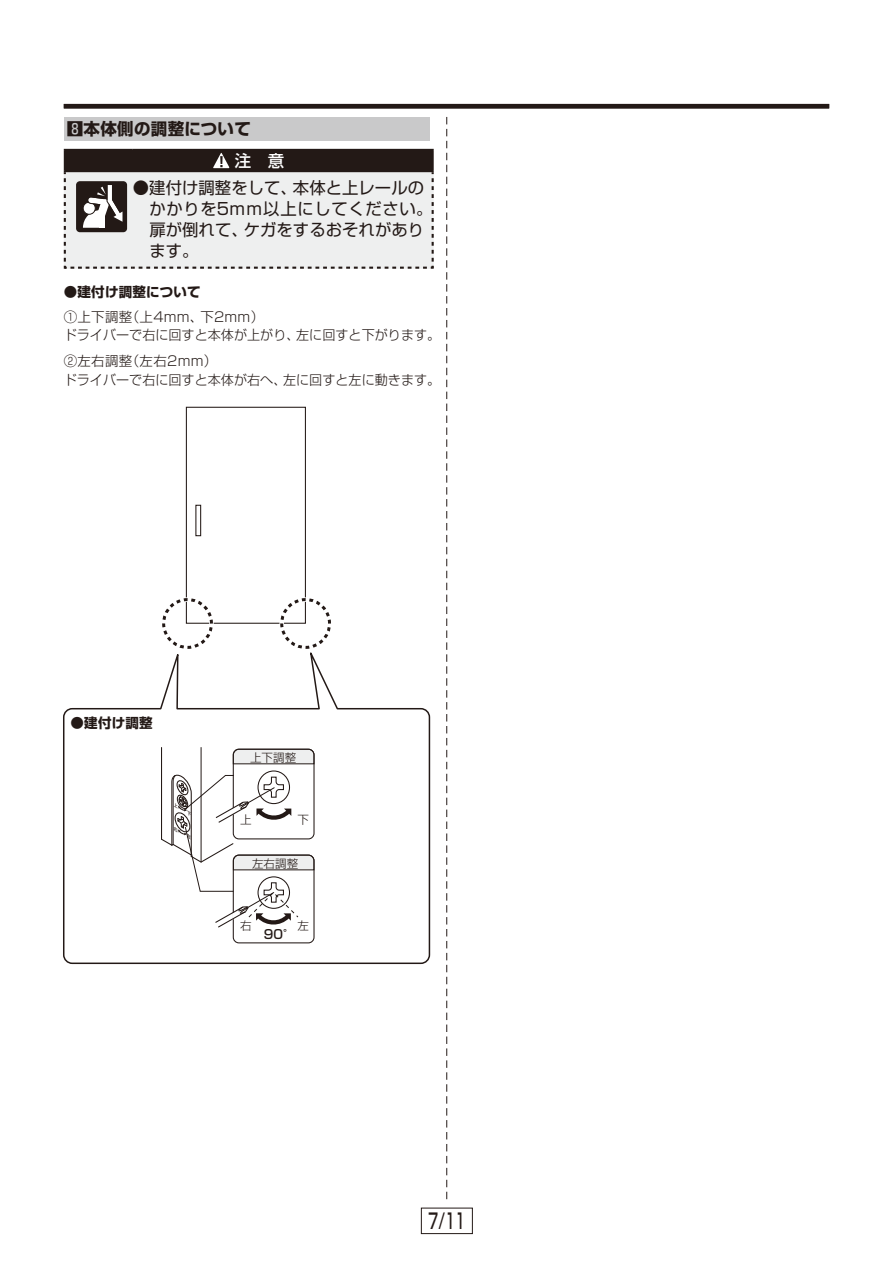
<style>
.page{position:relative;width:893px;height:1263px;background:#fff}
.page>*{position:absolute;margin:0;border:0;box-sizing:border-box;transform-origin:0 0}
.t1{font:21px "Shin Go Pro Medium 90 msp RKSJ H";color:#231916;scale:.64 1}
.t2{font:16.5px/21px "Shin Go Pro Regular 90 msp RKSJ H";letter-spacing:.005em;color:#231916}
.t3{font:16.5px "Shin Go Pro Bold 90 msp RKSJ H";letter-spacing:.02em;color:#231916}
.t4{font:16.5px "Shin Go Pro Medium 90 msp RKSJ H";color:#fff}
.t5{font:13.5px "Shin Go Pro Light 90 msp RKSJ H";color:#231916}
.t6{font:13.5px "Shin Go Pro Light 90 msp RKSJ H";letter-spacing:.02em;color:#231916}
.t7{font:13.5px "Shin Go Pro Bold 90 msp RKSJ H";letter-spacing:.02em;color:#231916}
.t8{font:12.6px "Shin Go Pro Medium 90 msp RKSJ H";color:#231916}
.t9{font:11.55px "Shin Go Pro Light 90 msp RKSJ H";color:#231916}
.s1{font-family:"Shin Go Pro Medium 90 msp RKSJ H"}
</style>
<div class="page">
<hr style="left:64px;top:104px;width:765px;height:4px;background:#231916">
<svg style="left:446px;top:117px;width:1px;height:1082px"></svg>
<div style="left:421px;top:1208px;width:52px;height:26px;border:1px solid #231916"></div>
<div style="left:64px;top:117px;width:365px;height:23px;background:#c9c9ca"></div>
<div style="left:186px;top:407px;width:120px;height:217px;border:1px solid #231916"></div>
<div style="left:195px;top:505px;width:6px;height:31px;border:1px solid #231916"></div>
<div style="left:279px;top:597px;width:53px;height:53px;border:4px solid #fff;border-radius:50%"></div>
<div style="left:280px;top:598px;width:51px;height:51px;border:3px dashed #231916;border-radius:50%"></div>
<div style="left:161px;top:597px;width:53px;height:53px;border:4px solid #fff;border-radius:50%"></div>
<div style="left:162px;top:598px;width:51px;height:51px;border:3px dashed #231916;border-radius:50%"></div>
<svg style="left:63px;top:643px;width:368px;height:322px"></svg>
<svg style="left:233px;top:749px;width:81px;height:15px"></svg>
<div style="left:233px;top:749px;width:82px;height:90px;border:1px solid #231916;border-radius:6px"></div>
<div style="left:257px;top:770px;width:33px;height:34px;border:1px solid #231916;border-radius:50%"></div>
<hr style="left:201px;top:747px;width:1px;height:115px;background:#231916">
<hr style="left:161px;top:747px;width:1px;height:92px;background:#231916">
<div style="left:233px;top:854px;width:82px;height:89px;border:1px solid #231916;border-radius:6px"></div>
<hr style="left:64px;top:149px;width:69px;height:2px;background:#231916">
<hr style="left:133px;top:149px;width:301px;height:2px;background:#231916">
<svg style="left:63px;top:151px;width:371px;height:118px;background:#bfbdbc"></svg>
<svg style="left:160px;top:775px;width:154px;height:153px"></svg>
<p class="t3" style="left:67px;top:122px;width:186px"><span class="s1">8</span>本体側の調整について</p>
<p class="t4" style="left:235px;top:154px;width:51px">注　意</p>
<p class="t2" style="left:149px;top:180px;width:284px;text-indent:-16px">●建付け調整をして、本体と上レールのかかりを5ｍｍ以上にしてください。扉が倒れて、ケガをするおそれがあります。</p>
<p class="t7" style="left:64px;top:287px;width:138px">●建付け調整について</p>
<p class="t6" style="left:64px;top:311px;width:202px">①上下調整（上4ｍｍ、下2ｍｍ）</p>
<p class="t6" style="left:64px;top:356px;width:155px">②左右調整（左右2ｍｍ）</p>
<p class="t5" style="left:64px;top:330px;width:378px">ドライバーで右に回すと本体が上がり、左に回すと下がります。</p>
<p class="t5" style="left:64px;top:375px;width:378px">ドライバーで右に回すと本体が右へ、左に回すと左に動きます。</p>
<p class="t7" style="left:70px;top:718px;width:84px">●建付け調整</p>
<p class="t9" style="left:250px;top:753px;width:48px">上下調整</p>
<p class="t9" style="left:240px;top:816px;width:13px">上</p>
<p class="t9" style="left:297px;top:816px;width:13px">下</p>
<p class="t9" style="left:252px;top:859px;width:48px">左右調整</p>
<p class="t9" style="left:240px;top:921px;width:13px">右</p>
<p class="t9" style="left:297px;top:921px;width:13px">左</p>
<p class="t8" style="left:264px;top:929px;width:33px">90°</p>
<h1 class="t1" style="left:428px;top:1213px;width:60px">7/11</h1>
</div>
